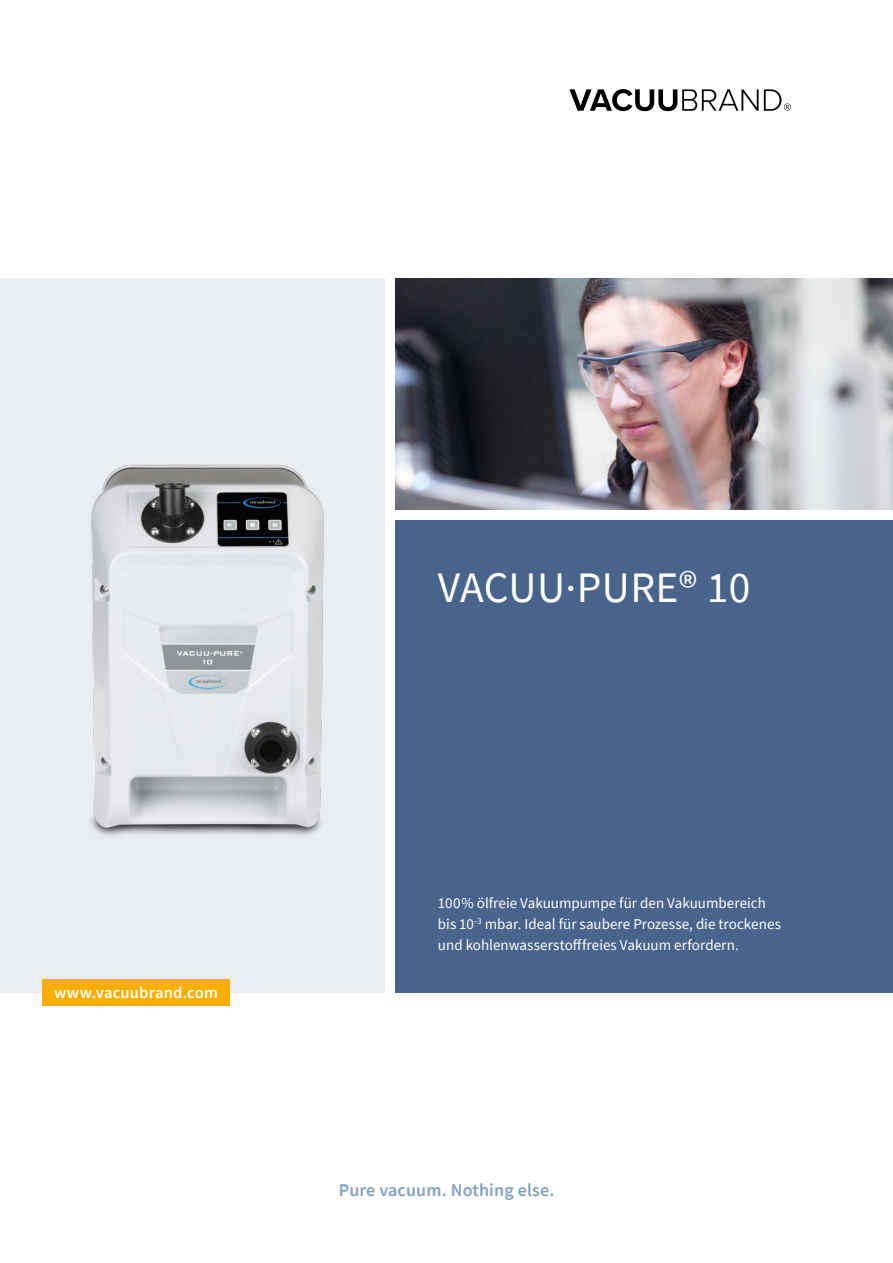
<style>
.page{position:relative;width:893px;height:1263px;background:#fff}
.page>*{position:absolute;margin:0;border:0;box-sizing:border-box;transform-origin:0 0}
.t1{font:43.5px "Source Sans Pro";letter-spacing:.01em;color:#fff}
.t2{font:600 18px "Source Sans Pro";letter-spacing:.01em;color:#82a2c0}
.t3{font:600 16.5px "Source Sans Pro";letter-spacing:.01em;color:#fff}
.t4{font:15px/21px "Source Sans Pro";color:#fff}
</style>
<div class="page">
<div style="left:395px;top:520px;width:498px;height:473px;background:#48648b"></div>
<svg style="left:569px;top:89px;width:222px;height:22px"></svg>
<img style="left:395px;top:279px;width:498px;height:230px">
<div style="left:0;top:279px;width:385px;height:714px;background:#eaedf1"></div>
<img style="left:91px;top:464px;width:233px;height:372px">
<div style="left:43px;top:980px;width:187px;height:26px;background:#f9ae00"></div>
<p class="t3" style="left:54px;top:981px;width:165px">www.vacuubrand.com</p>
<h1 class="t1" style="left:438px;top:560px;width:314px">VACUU·PURE® 10</h1>
<p class="t4" style="left:438px;top:893px;width:344px">100% ölfreie Vakuumpumpe für den Vakuumbereich bis 10<sup>-3</sup> mbar. Ideal für saubere Prozesse, die trockenes und kohlenwasserstofffreies Vakuum erfordern.</p>
<p class="t2" style="left:339px;top:1178px;width:217px">Pure vacuum. Nothing else.</p>
</div>
